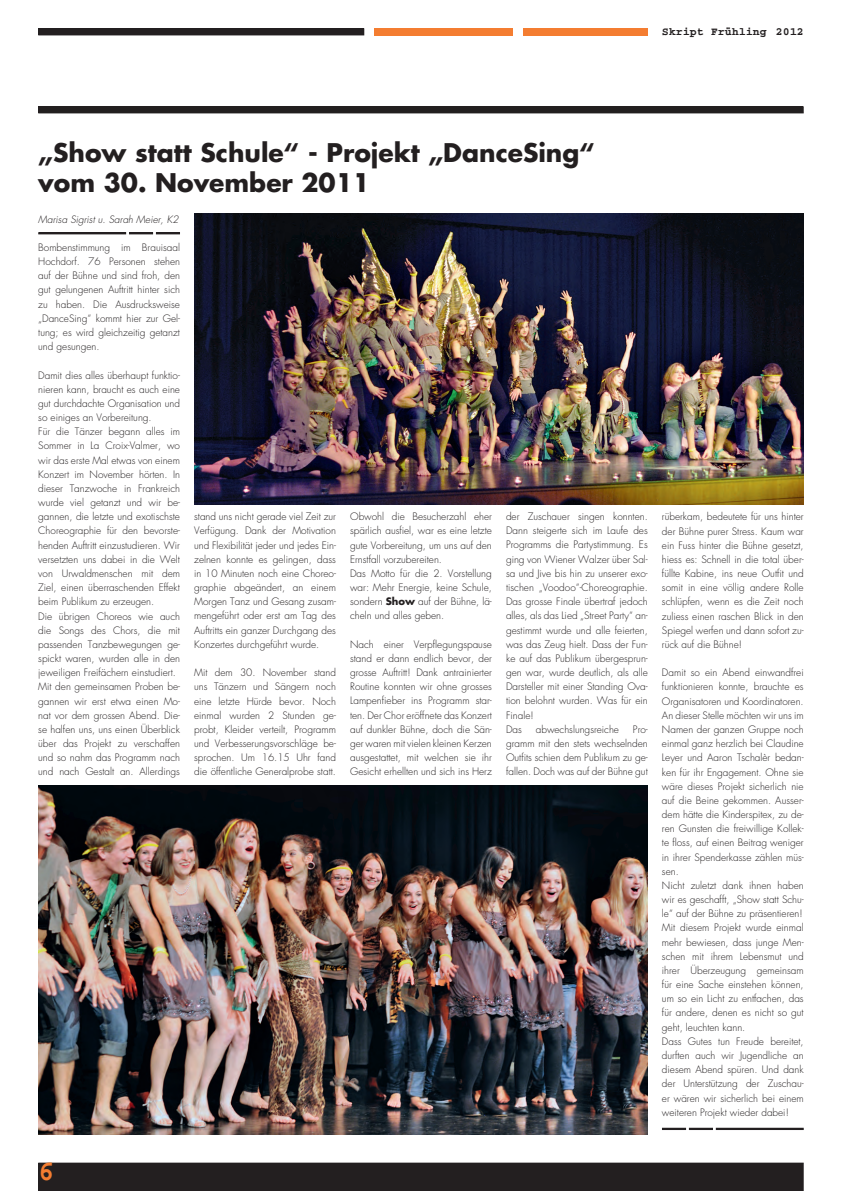
<style>
.page{position:relative;width:842px;height:1191px;background:#fff}
.page>*{position:absolute;margin:0;border:0;box-sizing:border-box;transform-origin:0 0}
.t1{font:700 28px "Courier HP";color:#f47d31}
.t2{font:700 25px/30px "Futura Std";color:#231f20}
.t3{font:700 11px "Courier HP";color:#231f20;scale:1.06 1}
.t4{font:300 10px/14.2px "Futura Std";color:#231f20;text-align:justify}
.t5{font:italic 300 10px "Futura Std";color:#231f20}
.s1{font-weight:700}
</style>
<div class="page">
<img style="left:194px;top:213px;width:610px;height:292px">
<img style="left:38px;top:785px;width:610px;height:349px">
<div style="left:38px;top:232px;width:88px;height:2px;border:1px solid #231f20"></div>
<div style="left:129px;top:232px;width:24px;height:2px;border:1px solid #231f20"></div>
<svg style="left:129px;top:233px;width:27px;height:1px"></svg>
<div style="left:156px;top:232px;width:24px;height:2px;border:1px solid #231f20"></div>
<div style="left:716px;top:1127px;width:88px;height:3px;border:1px solid #231f20"></div>
<div style="left:689px;top:1127px;width:24px;height:3px;border:1px solid #231f20"></div>
<svg style="left:686px;top:1128px;width:26px;height:1px"></svg>
<div style="left:662px;top:1127px;width:24px;height:3px;border:1px solid #231f20"></div>
<div style="left:38px;top:1162px;width:766px;height:29px;background:#231f20"></div>
<div style="left:39px;top:29px;width:325px;height:6px;background:#231f20"></div>
<div style="left:38px;top:28px;width:326px;height:7px;border:1px solid #231f20"></div>
<div style="left:523px;top:28px;width:125px;height:7px;background:#f47d31"></div>
<div style="left:374px;top:28px;width:139px;height:7px;background:#f47d31"></div>
<div style="left:39px;top:107px;width:764px;height:6px;background:#231f20"></div>
<div style="left:38px;top:106px;width:766px;height:7px;border:1px solid #231f20"></div>
<p class="t3" style="left:662px;top:26px;width:135px">Skript Frühling 2012</p>
<h2 class="t2" style="left:38px;top:138px;width:558px">„Show statt Schule“ - Projekt „DanceSing“ vom 30. November 2011</h2>
<p class="t5" style="left:38px;top:213px;width:142px">Marisa Sigrist u. Sarah Meier, K2</p>
<p class="t4" style="left:38px;top:240px;width:143px">Bombenstimmung im Brauisaal Hochdorf. 76 Personen stehen auf der Bühne und sind froh, den gut gelungenen Auftritt hinter sich zu haben. Die Ausdrucksweise „DanceSing“ kommt hier zur Gel&shy;tung; es wird gleichzeitig getanzt und gesungen.</p>
<p class="t4" style="left:38px;top:368px;width:143px;text-align:left">Damit dies alles überhaupt funktio&shy;nieren kann, braucht es auch eine gut durchdachte Organisation und so einiges an Vorbereitung.<br>Für die Tänzer begann alles im<br>Sommer in La Croix-Valmer, wo wir das erste Mal etwas von einem<br>Konzert im November hörten. In dieser Tanzwoche in Frankreich wurde viel getanzt und wir be&shy;gannen, die letzte und exotischste<br>Choreographie für den bevorste&shy;henden Auftritt einzustudieren. Wir versetzten uns dabei in die Welt von Urwaldmenschen mit dem<br>Ziel, einen überraschenden Effekt beim Publikum zu erzeugen.<br>Die übrigen Choreos wie auch die Songs des Chors, die mit passenden Tanzbewegungen ge&shy;spickt waren, wurden alle in den jeweiligen Freifächern einstudiert.<br>Mit den gemeinsamen Proben be&shy;gannen wir erst etwa einen Mo&shy;nat vor dem grossen Abend. Die&shy;se halfen uns, uns einen Überblick über das Projekt zu verschaffen und so nahm das Programm nach und nach Gestalt an. Allerdings</p>
<p class="t4" style="left:194px;top:510px;width:143px">stand uns nicht gerade viel Zeit zur Verfügung. Dank der Motivation und Flexibilität jeder und jedes Ein&shy;zelnen konnte es gelingen, dass in 10 Minuten noch eine Choreo&shy;graphie abgeändert, an einem Morgen Tanz und Gesang zusam&shy;mengeführt oder erst am Tag des Auftritts ein ganzer Durchgang des Konzertes durchgeführt wurde.</p>
<p class="t4" style="left:194px;top:665px;width:143px">Mit dem 30. November stand uns Tänzern und Sängern noch eine letzte Hürde bevor. Noch einmal wurden 2 Stunden ge&shy;probt, Kleider verteilt, Programm und Verbesserungsvorschläge be&shy;sprochen. Um 16.15 Uhr fand die öffentliche Generalprobe statt.</p>
<p class="t4" style="left:350px;top:510px;width:143px;text-align:left">Obwohl die Besucherzahl eher spärlich ausfiel, war es eine letzte gute Vorbereitung, um uns auf den<br>Ernstfall vorzubereiten.<br>Das Motto für die 2. Vorstellung war: Mehr Energie, keine Schule, sondern <span class="s1">Show</span> auf der Bühne, lä&shy;cheln und alles geben.</p>
<p class="t4" style="left:350px;top:637px;width:143px">Nach einer Verpflegungspause stand er dann endlich bevor, der grosse Auftritt! Dank antrainierter Routine konnten wir ohne grosses Lampenfieber ins Programm star&shy;ten. Der Chor eröffnete das Konzert auf dunkler Bühne, doch die Sän&shy;ger waren mit vielen kleinen Kerzen ausgestattet, mit welchen sie ihr Gesicht erhellten und sich ins Herz</p>
<p class="t4" style="left:506px;top:509px;width:143px;text-align:left">der Zuschauer singen konnten.<br>Dann steigerte sich im Laufe des<br>Programms die Partystimmung. Es ging von Wiener Walzer über Sal&shy;sa und Jive bis hin zu unserer exo&shy;tischen „Voodoo“-Choreographie.<br>Das grosse Finale übertraf jedoch alles, als das Lied „Street Party“ an&shy;gestimmt wurde und alle feierten, was das Zeug hielt. Dass der Fun&shy;ke auf das Publikum übergesprun&shy;gen war, wurde deutlich, als alle<br>Darsteller mit einer Standing Ova&shy;tion belohnt wurden. Was für ein<br>Finale!<br>Das</p>
<p class="t4" style="left:536px;top:722px;width:85px">abwechslungsreiche</p>
<p class="t4" style="left:506px;top:722px;width:143px;text-indent:127px">Pro&shy;gramm mit den stets wechselnden Outfits schien dem Publikum zu ge&shy;fallen. Doch was auf der Bühne gut</p>
<p class="t4" style="left:662px;top:510px;width:143px">rüberkam, bedeutete für uns hinter der Bühne purer Stress. Kaum war ein Fuss hinter die Bühne gesetzt, hiess es: Schnell in die total über&shy;füllte Kabine, ins neue Outfit und somit in eine völlig andere Rolle schlüpfen, wenn es die Zeit noch zuliess einen raschen Blick in den Spiegel werfen und dann sofort zu&shy;rück auf die Bühne!</p>
<p class="t4" style="left:662px;top:666px;width:143px;text-align:left">Damit so ein Abend einwandfrei funktionieren konnte, brauchte es<br>Organisatoren und Koordinatoren.<br>An dieser Stelle möchten wir uns im<br>Namen der ganzen Gruppe noch einmal ganz herzlich bei Claudine<br>Leyer und Aaron Tschalèr bedan&shy;ken für ihr Engagement. Ohne sie wäre dieses Projekt sicherlich nie auf die Beine gekommen. Ausser&shy;dem hätte die Kinderspitex, zu de&shy;ren Gunsten die freiwillige Kollek&shy;te floss, auf einen Beitrag weniger in ihrer Spenderkasse zählen müs&shy;sen.<br>Nicht zuletzt dank ihnen haben wir es geschafft, „Show statt Schu&shy;le“ auf der Bühne zu präsentieren!<br>Mit diesem Projekt wurde einmal mehr bewiesen, dass junge Men&shy;schen mit ihrem Lebensmut und ihrer Überzeugung gemeinsam für eine Sache einstehen können, um so ein Licht zu entfachen, das für andere, denen es nicht so gut geht, leuchten kann.<br>Dass Gutes tun Freude bereitet, durften auch wir Jugendliche an diesem Abend spüren. Und dank der Unterstützung der Zuschau&shy;er wären wir sicherlich bei einem weiteren Projekt wieder dabei!</p>
<h1 class="t1" style="left:38px;top:1155px;width:18px">6</h1>
</div>
